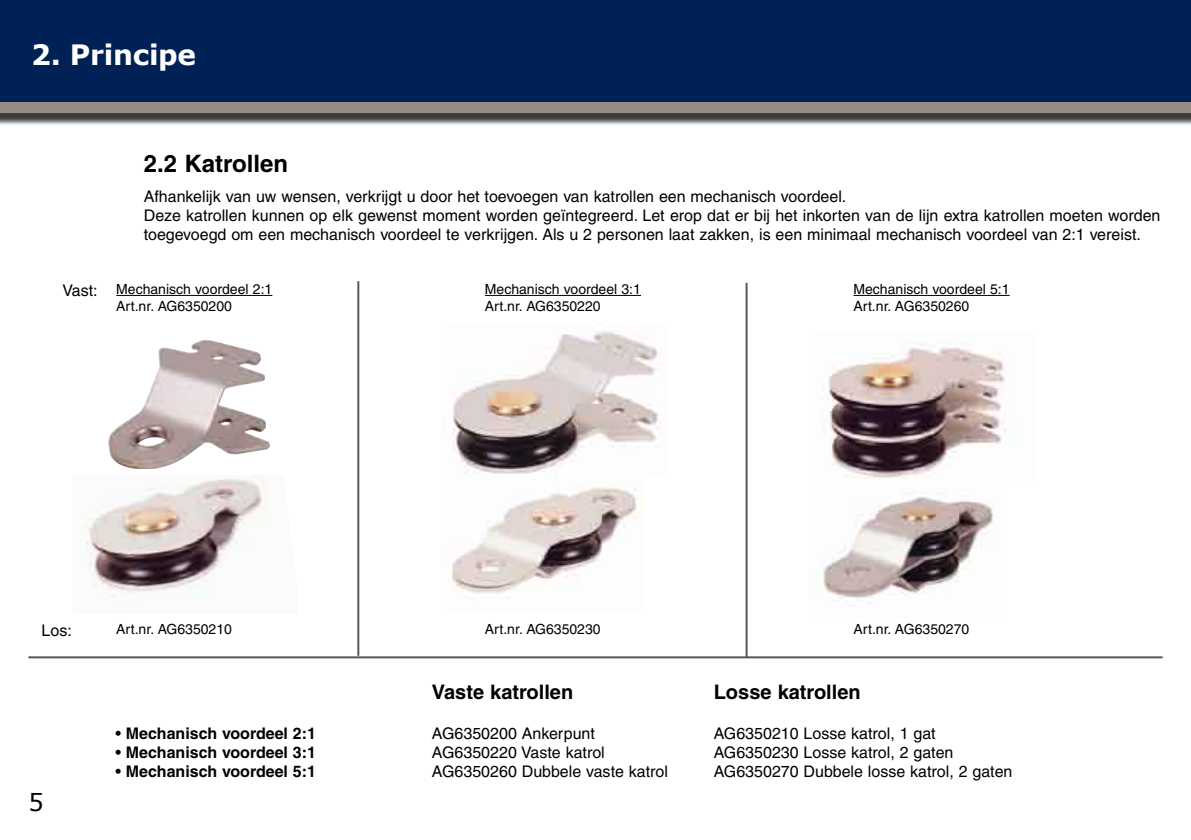
<style>
.page{position:relative;width:1191px;height:840px;background:#fff}
.page>*{position:absolute;margin:0;border:0;box-sizing:border-box;transform-origin:0 0}
.t1{font:700 28px "Verdana";letter-spacing:-.01em;color:#fff}
.t2{font:700 24px "Helvetica";color:#000}
.t3{font:24px "Verdana";color:#000}
.t4{font:700 20px "Helvetica";color:#000}
.t5{font:16px/19.2px "Helvetica";color:#000}
.t6{font:700 16px "Helvetica";color:#000}
.t7{font:14px/16.8px "Helvetica";color:#000}
.s1{font-weight:400}
</style>
<div class="page">
<img style="left:108px;top:340px;width:162px;height:128px">
<img style="left:84px;top:475px;width:184px;height:121px">
<img style="left:452px;top:331px;width:209px;height:143px">
<img style="left:452px;top:486px;width:185px;height:107px">
<img style="left:822px;top:344px;width:184px;height:135px">
<img style="left:823px;top:494px;width:171px;height:112px">
<div style="left:0;top:0;width:1191px;height:126px;background:#000;opacity:.77"></div>
<div style="left:0;top:0;width:1191px;height:113px;background:#988c82"></div>
<div style="left:0;top:0;width:1191px;height:102px;background:#002155"></div>
<hr style="left:1190px;top:0;width:1px;height:126px;background:#000;opacity:.77">
<hr style="left:1190px;top:0;width:1px;height:113px;background:#988c82">
<hr style="left:1190px;top:0;width:1px;height:102px;background:#002155">
<hr style="left:357px;top:281px;width:2px;height:374px;background:#58585a">
<hr style="left:745px;top:283px;width:2px;height:374px;background:#58585a">
<hr style="left:28px;top:656px;width:1134px;height:2px;background:#575759">
<hr style="left:116px;top:295px;width:156px;height:1px;background:#000">
<hr style="left:485px;top:295px;width:156px;height:1px;background:#000">
<hr style="left:853px;top:295px;width:156px;height:1px;background:#000">
<h1 class="t1" style="left:31px;top:37px;width:166px">2. Principe</h1>
<p class="t5" style="left:62px;top:281px;width:37px">Vast:</p>
<h2 class="t2" style="left:144px;top:149px;width:146px">2.2 Katrollen</h2>
<p class="t5" style="left:144px;top:186px;width:1018px">Afhankelijk van uw wensen, verkrijgt u door het toevoegen van katrollen een mechanisch voordeel.<br>Deze katrollen kunnen op elk gewenst moment worden geïntegreerd. Let erop dat er bij het inkorten van de lijn extra katrollen moeten worden toegevoegd om een mechanisch voordeel te verkrijgen. Als u 2 personen laat zakken, is een minimaal mechanisch voordeel van 2:1 vereist.</p>
<p class="t7" style="left:116px;top:280px;width:158px">Mechanisch voordeel 2:1<br>Art.nr. AG6350200</p>
<p class="t7" style="left:485px;top:280px;width:158px">Mechanisch voordeel 3:1<br>Art.nr. AG6350220</p>
<p class="t7" style="left:853px;top:280px;width:158px">Mechanisch voordeel 5:1<br>Art.nr. AG6350260</p>
<p class="t5" style="left:42px;top:620px;width:32px">Los:</p>
<p class="t7" style="left:116px;top:620px;width:117px">Art.nr. AG6350210</p>
<p class="t7" style="left:485px;top:620px;width:117px">Art.nr. AG6350230</p>
<p class="t7" style="left:853px;top:620px;width:117px">Art.nr. AG6350270</p>
<p class="t4" style="left:432px;top:679px;width:143px">Vaste katrollen</p>
<p class="t4" style="left:714px;top:679px;width:148px">Losse katrollen</p>
<h2 class="t3" style="left:28px;top:786px;width:17px">5</h2>
<p class="t6" style="left:115px;top:722px;width:202px"><span class="s1">•</span> Mechanisch voordeel 2:1</p>
<p class="t5" style="left:432px;top:723px;width:164px">AG6350200 Ankerpunt</p>
<p class="t5" style="left:713px;top:723px;width:223px">AG6350210 Losse katrol, 1 gat</p>
<p class="t6" style="left:115px;top:742px;width:202px"><span class="s1">•</span> Mechanisch voordeel 3:1</p>
<p class="t5" style="left:432px;top:742px;width:174px">AG6350220 Vaste katrol</p>
<p class="t5" style="left:713px;top:742px;width:241px">AG6350230 Losse katrol, 2 gaten</p>
<p class="t6" style="left:115px;top:761px;width:202px"><span class="s1">•</span> Mechanisch voordeel 5:1</p>
<p class="t5" style="left:432px;top:761px;width:237px">AG6350260 Dubbele vaste katrol</p>
<p class="t5" style="left:713px;top:761px;width:300px">AG6350270 Dubbele losse katrol, 2 gaten</p>
</div>
